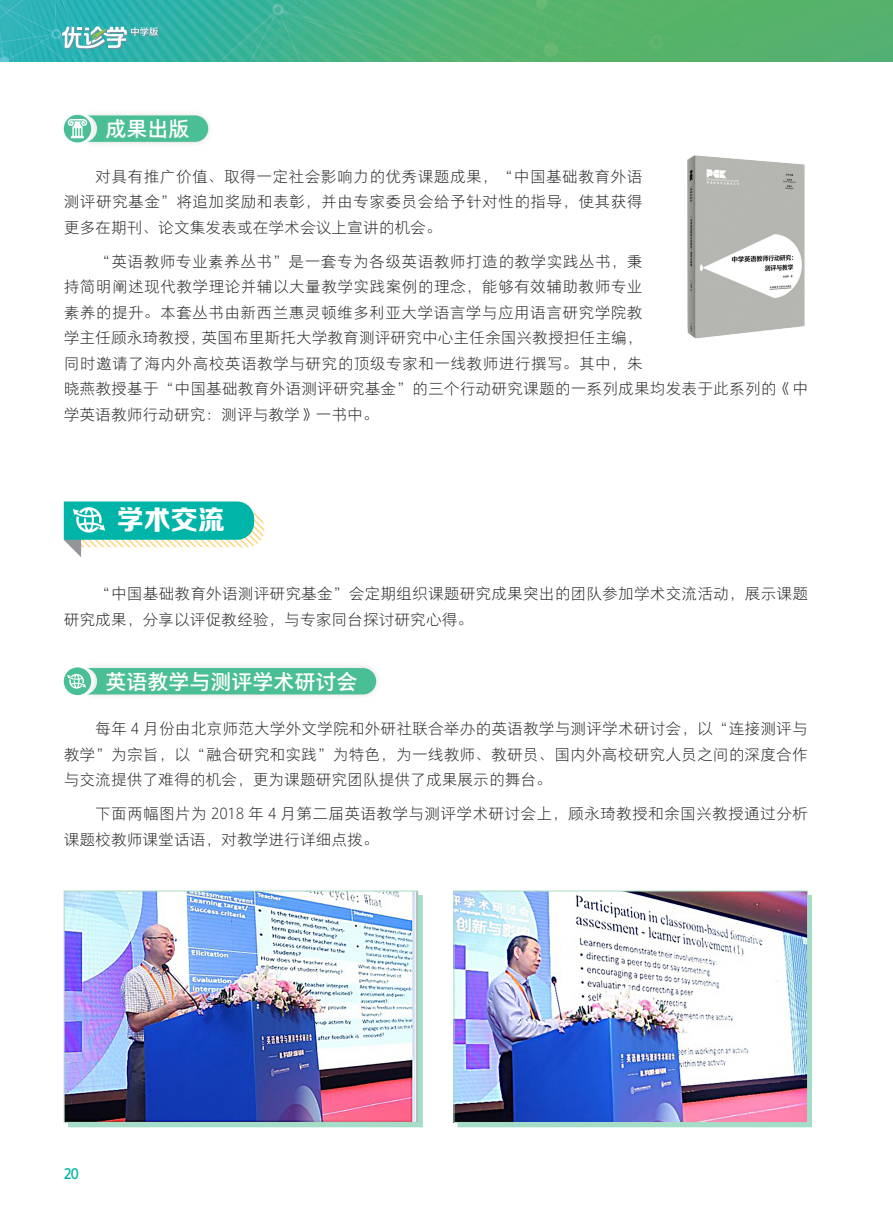
<style>
.page{position:relative;width:893px;height:1212px;background:#fff}
.page>*{position:absolute;margin:0;border:0;box-sizing:border-box;transform-origin:0 0}
.t1{font:27px "FZZDHJW GB1 0";color:#fff}
.t2{font:21px "FZYOUHK 510 M GBK1 0";color:#fff}
.内文{font:15.75px/25.5px "FZYOUHK 503 L GBK1 0";letter-spacing:.005em;color:#231f20}
.t3{font:15px "FZYOUHK 510 M GBK1 0";color:#00b5a8}
</style>
<div class="page">
<img style="left:0;top:0;width:893px;height:62px">
<div style="left:821px;top:0;width:72px;height:34px;background:#56b16d"></div>
<div style="left:82px;top:110px;width:132px;height:38px;background:#f9f9f9"></div>
<div style="left:64px;top:115px;width:27px;height:27px;background:#4abe94;border-radius:50%"></div>
<svg style="left:68px;top:115px;width:140px;height:27px;background:#61c5a1"></svg>
<svg style="left:64px;top:501px;width:200px;height:56px"></svg>
<img style="left:687px;top:155px;width:118px;height:184px">
<div style="left:82px;top:662px;width:300px;height:38px;background:#231f20;opacity:.15"></div>
<div style="left:64px;top:667px;width:27px;height:28px;background:#4abe94;border-radius:50%"></div>
<div style="left:67px;top:668px;width:309px;height:26px;background:#4abe94"></div>
<div style="left:68px;top:895px;width:354px;height:232px;background:#a4dec9"></div>
<img style="left:66px;top:893px;width:350px;height:228px">
<div style="left:64px;top:891px;width:354px;height:232px;border:1px solid #acdbc5"></div>
<div style="left:458px;top:895px;width:354px;height:232px;background:#a4dec9"></div>
<img style="left:456px;top:893px;width:350px;height:228px">
<div style="left:454px;top:891px;width:354px;height:232px;border:1px solid #acdbc5"></div>
<svg style="left:62px;top:27px;width:97px;height:22px"></svg>
<p class="t2" style="left:105px;top:117px;width:85px">成果出版</p>
<p class="内文" style="left:64px;top:164px;width:580px;text-align:justify;text-indent:32px">对具有推广价值、取得一定社会影响力的优秀课题成果，“中国基础教育外语测评研究基金”将追加奖励和表彰，并由专家委员会给予针对性的指导，使其获得更多在期刊、论文集发表或在学术会议上宣讲的机会。</p>
<p class="内文" style="left:64px;top:249px;width:746px;text-indent:32px">“英语教师专业素养丛书”是一套专为各级英语教师打造的教学实践丛书，秉<br>持简明阐述现代教学理论并辅以大量教学实践案例的理念，能够有效辅助教师专业<br>素养的提升。本套丛书由新西兰惠灵顿维多利亚大学语言学与应用语言研究学院教<br>学主任顾永琦教授，英国布里斯托大学教育测评研究中心主任余国兴教授担任主编，<br>同时邀请了海内外高校英语教学与研究的顶级专家和一线教师进行撰写。其中，朱<br>晓燕教授基于“中国基础教育外语测评研究基金”的三个行动研究课题的一系列成果均发表于此系列的《中学英语教师行动研究：测评与教学》一书中。</p>
<p class="t1" style="left:117px;top:505px;width:109px">学术交流</p>
<p class="内文" style="left:64px;top:582px;width:746px;text-indent:32px">“中国基础教育外语测评研究基金”会定期组织课题研究成果突出的团队参加学术交流活动，展示课题研究成果，分享以评促教经验，与专家同台探讨研究心得。</p>
<p class="t2" style="left:105px;top:670px;width:253px">英语教学与测评学术研讨会</p>
<p class="内文" style="left:64px;top:716px;width:746px;text-align:justify;text-indent:32px">每年 4 月份由北京师范大学外文学院和外研社联合举办的英语教学与测评学术研讨会，以“连接测评与教学”为宗旨，以“融合研究和实践”为特色，为一线教师、教研员、国内外高校研究人员之间的深度合作与交流提供了难得的机会，更为课题研究团队提供了成果展示的舞台。</p>
<p class="内文" style="left:64px;top:801px;width:746px;text-indent:32px">下面两幅图片为 2018 年 4 月第二届英语教学与测评学术研讨会上，顾永琦教授和余国兴教授通过分析课题校教师课堂话语，对教学进行详细点拨。</p>
<p class="t3" style="left:64px;top:1166px;width:16px">20</p>
</div>
